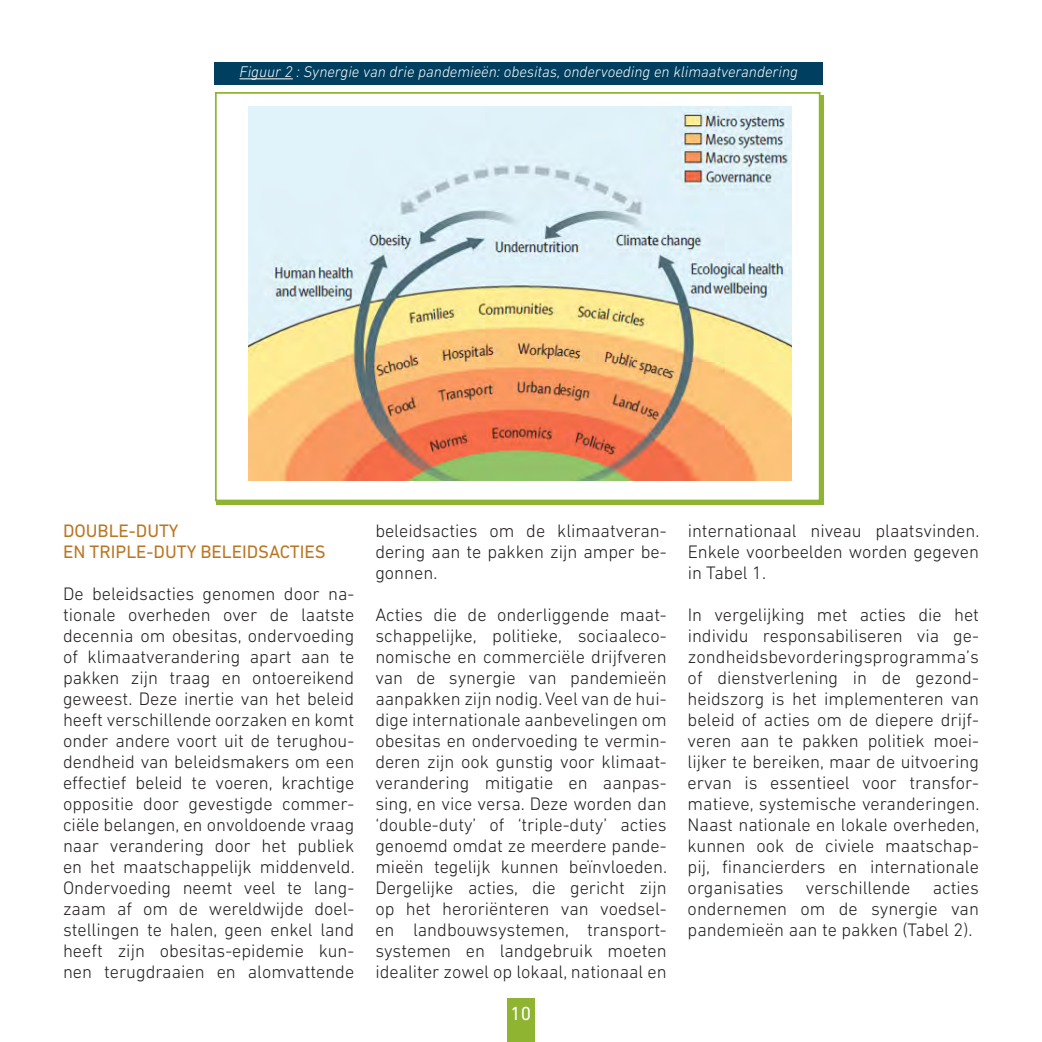
<style>
.page{position:relative;width:1042px;height:1042px;background:#fff}
.page>*{position:absolute;margin:0;border:0;box-sizing:border-box;transform-origin:0 0}
.t1{font:19.25px "DIN Next LT Pro";color:#fff}
.TITRE_OK_OUI{font:300 18.38px/21px "DIN Next LT Pro";color:#231f20;text-align:justify}
.Sous-Titre_OK{font:18.38px/21px "DIN Next LT Pro";color:#bb7622}
.t2{font:italic 300 15.58px "DIN Next LT Pro";color:#fff}
</style>
<div class="page">
<div style="left:507px;top:998px;width:27px;height:44px;background:#8fb431"></div>
<div style="left:215px;top:92px;width:605px;height:409px;background:#fff;border:2px solid #8fb431"></div>
<img style="left:248px;top:107px;width:543px;height:373px">
<div style="left:214px;top:62px;width:609px;height:22px;background:#003f5f"></div>
<hr style="left:239px;top:78px;width:54px;height:1px;background:#fff">
<p class="t2" style="left:239px;top:63px;width:560px">Figuur 2 : Synergie van drie pandemieën: obesitas, ondervoeding en klimaatverandering</p>
<p class="Sous-Titre_OK" style="left:63px;top:519px;width:264px">DOUBLE-DUTY<br>EN TRIPLE-DUTY BELEIDSACTIES</p>
<p class="TITRE_OK_OUI" style="left:63px;top:582px;width:293px">De beleidsacties genomen door na&shy;tionale overheden over de laatste decennia om obesitas, ondervoeding of klimaatverandering apart aan te pakken zijn traag en ontoereikend geweest. Deze inertie van het beleid heeft verschillende oorzaken en komt onder andere voort uit de terughou&shy;dendheid van beleidsmakers om een effectief beleid te voeren, krachtige oppositie door gevestigde commer&shy;ciële belangen, en onvoldoende vraag naar verandering door het publiek en het maatschappelijk middenveld.<br>Ondervoeding neemt veel te lang&shy;zaam af om de wereldwijde doel&shy;stellingen te halen, geen enkel land heeft zijn obesitas-epidemie kun&shy;nen terugdraaien en alomvattende</p>
<p class="TITRE_OK_OUI" style="left:375px;top:520px;width:293px">beleidsacties om de klimaatveran&shy;dering aan te pakken zijn amper be&shy;gonnen.</p>
<p class="TITRE_OK_OUI" style="left:375px;top:603px;width:293px;text-align:left">Acties die de onderliggende maat&shy;schappelijke, politieke, sociaaleco&shy;nomische en commerciële drijfveren van de synergie van pandemieën aanpakken zijn nodig. Veel van de hui&shy;dige internationale aanbevelingen om obesitas en ondervoeding te vermin&shy;deren zijn ook gunstig voor klimaat&shy;verandering mitigatie en aanpas&shy;sing, en vice versa. Deze worden dan ‘double-duty’ of ‘triple-duty’ acties genoemd omdat ze meerdere pande&shy;mieën tegelijk kunnen beïnvloeden.<br>Dergelijke acties, die gericht zijn op het heroriënteren van voedsel&shy;en landbouwsystemen, transport&shy;systemen en landgebruik moeten idealiter zowel op lokaal, nationaal en</p>
<p class="t1" style="left:510px;top:1002px;width:22px">10</p>
<p class="TITRE_OK_OUI" style="left:687px;top:519px;width:293px">internationaal niveau plaatsvinden.<br>Enkele voorbeelden worden gegeven in Tabel 1.</p>
<p class="TITRE_OK_OUI" style="left:687px;top:603px;width:293px;text-align:left">In vergelijking met acties die het individu responsabiliseren via ge&shy;zondheidsbevorderingsprogramma’s of dienstverlening in de gezond&shy;heidszorg is het implementeren van beleid of acties om de diepere drijf&shy;veren aan te pakken politiek moei&shy;lijker te bereiken, maar de uitvoering ervan is essentieel voor transfor&shy;matieve, systemische veranderingen.<br>Naast nationale en lokale overheden, kunnen ook de civiele maatschap&shy;pij, financierders en internationale organisaties verschillende acties ondernemen om de synergie van pandemieën aan te pakken (Tabel 2).</p>
</div>
